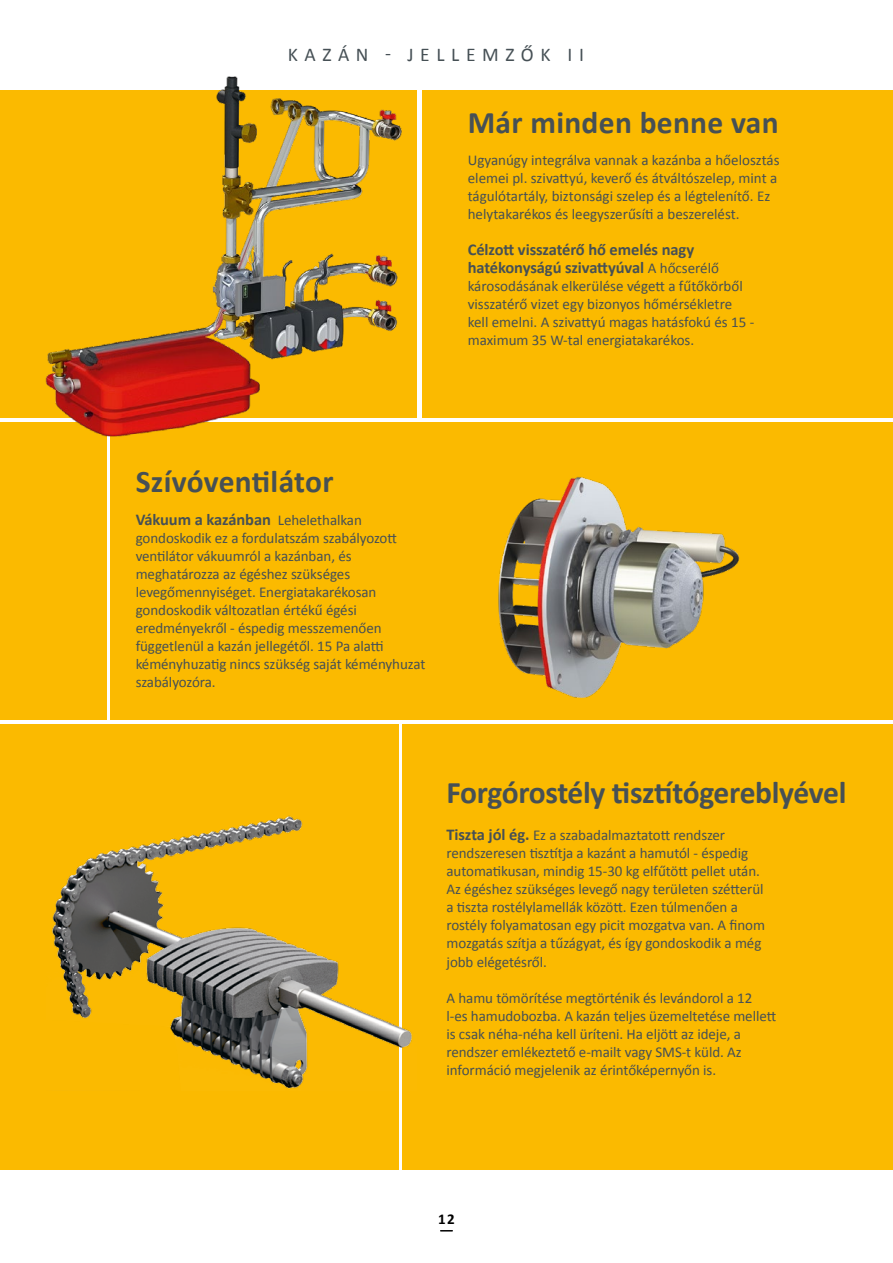
<style>
.page{position:relative;width:893px;height:1263px;background:#fff}
.page>*{position:absolute;margin:0;border:0;box-sizing:border-box;transform-origin:0 0}
.t1{font:700 31.5px "Calibri";letter-spacing:-.005em;color:#465055}
.t2{font:19.5px "Calibri";letter-spacing:.34em;color:#465055}
.ETA_Fließtext{font:700 16.5px/18px "Calibri";letter-spacing:-.005em;color:#465055}
.ETA_Fließtext-2{font:15px/18px "Calibri";letter-spacing:-.005em;color:#465055}
.t3{font:700 15px "Calibri";color:#000}
.s1{font-weight:400;font-size:15px}
.s2{font-weight:700;font-size:16.5px}
</style>
<div class="page">
<div style="left:0;top:422px;width:106px;height:298px;background:#fbba00"></div>
<div style="left:0;top:724px;width:398px;height:446px;background:#fbba00"></div>
<div style="left:111px;top:422px;width:782px;height:298px;background:#fbba00"></div>
<div style="left:403px;top:724px;width:490px;height:446px;background:#fbba00"></div>
<div style="left:0;top:90px;width:417px;height:327px;background:#fbba00"></div>
<img style="left:35px;top:76px;width:372px;height:370px">
<div style="left:422px;top:90px;width:471px;height:327px;background:#fbba00"></div>
<img style="left:498px;top:477px;width:242px;height:220px">
<img style="left:52px;top:810px;width:360px;height:280px">
<p class="t2" style="left:288px;top:42px;width:298px">KAZÁN - JELLEMZŐK II</p>
<p class="t1" style="left:468px;top:103px;width:312px">Már minden benne van</p>
<p class="ETA_Fließtext-2" style="left:468px;top:151px;width:313px">Ugyanúgy integrálva vannak a kazánba a hőelosztás elemei pl. szivattyú, keverő és átváltószelep, mint a tágulótartály, biztonsági szelep és a légtelenítő. Ez helytakarékos és leegyszerűsíti a beszerelést.</p>
<p class="ETA_Fließtext" style="left:468px;top:241px;width:253px">Célzott visszatérő hő emelés nagy hatékonyságú szivattyúval <span class="s1">A hőcserélő</span></p>
<p class="ETA_Fließtext-2" style="left:468px;top:277px;width:288px">károsodásának elkerülése végett a fűtőkörből visszatérő vizet egy bizonyos hőmérsékletre kell emelni. A szivattyú magas hatásfokú és 15 - maximum 35 W-tal energiatakarékos.</p>
<p class="t1" style="left:136px;top:461px;width:199px">Szívóventilátor</p>
<p class="ETA_Fließtext" style="left:136px;top:510px;width:228px">Vákuum a kazánban <span class="s1">Lehelethalkan</span></p>
<p class="ETA_Fließtext-2" style="left:136px;top:529px;width:291px">gondoskodik ez a fordulatszám szabályozott ventilátor vákuumról a kazánban, és meghatározza az égéshez szükséges levegőmennyiséget. Energiatakarékosan gondoskodik változatlan értékű égési eredményekről - éspedig messzemenően függetlenül a kazán jellegétől. 15 Pa alatti kéményhuzatig nincs szükség saját kéményhuzat szabályozóra.</p>
<p class="t1" style="left:446px;top:772px;width:401px">Forgórostély tisztítógereblyével</p>
<p class="ETA_Fließtext-2" style="left:446px;top:826px;width:320px"><span class="s2">Tiszta jól ég.</span> Ez a szabadalmaztatott rendszer rendszeresen tisztítja a kazánt a hamutól - éspedig automatikusan, mindig 15-30 kg elfűtött pellet után.<br>Az égéshez szükséges levegő nagy területen szétterül a tiszta rostélylamellák között. Ezen túlmenően a rostély folyamatosan egy picit mozgatva van. A finom mozgatás szítja a tűzágyat, és így gondoskodik a még jobb elégetésről.</p>
<p class="ETA_Fließtext-2" style="left:446px;top:988px;width:331px">A hamu tömörítése megtörténik és levándorol a 12 l-es hamudobozba. A kazán teljes üzemeltetése mellett is csak néha-néha kell üríteni. Ha eljött az ideje, a rendszer emlékeztető e-mailt vagy SMS-t küld. Az információ megjelenik az érintőképernyőn is.</p>
<p class="t3" style="left:438px;top:1209px;width:18px">12</p>
</div>
